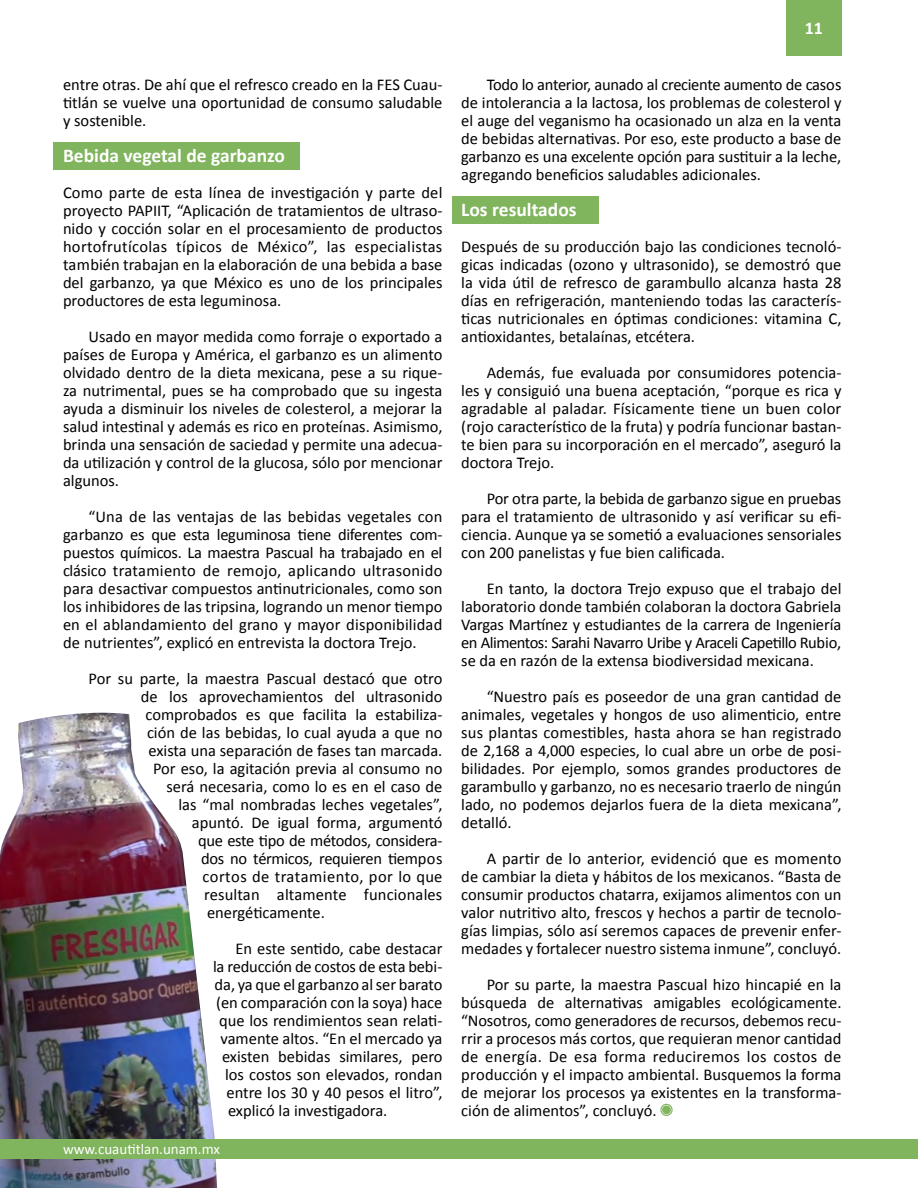
<style>
.page{position:relative;width:918px;height:1188px;background:#fff}
.page>*{position:absolute;margin:0;border:0;box-sizing:border-box;transform-origin:0 0}
.t1{font:700 19.5px "Calibri";color:#fff}
.t2{font:700 18px "Calibri";color:#fff}
.t3{font:16.5px/18px "Calibri";color:#000;text-align:justify}
.t4{font:16.5px "Calibri";letter-spacing:-.02em;color:#000}
.t5{font:16.5px "Calibri";letter-spacing:.03em;color:#000}
.t6{font:15px "Calibri";color:#fff}
</style>
<div class="page">
<div style="left:54px;top:142px;width:246px;height:27px;background:#80b45d"></div>
<div style="left:452px;top:196px;width:146px;height:28px;background:#80b45d"></div>
<img style="left:0;top:713px;width:217px;height:475px">
<svg style="left:660px;top:1104px;width:13px;height:12px"></svg>
<div style="left:786px;top:0;width:55px;height:55px;background:#80b45d"></div>
<div style="left:0;top:1139px;width:918px;height:19px;background:#80b45d"></div>
<p class="t3" style="left:63px;top:76px;width:381px">entre otras. De ahí que el refresco creado en la FES Cuau&shy;titlán se vuelve una oportunidad de consumo saludable y sostenible.</p>
<p class="t1" style="left:63px;top:143px;width:224px">Bebida vegetal de garbanzo</p>
<p class="t3" style="left:63px;top:184px;width:381px">Como parte de esta línea de investigación y parte del proyecto PAPIIT, “Aplicación de tratamientos de ultraso&shy;nido y cocción solar en el procesamiento de productos hortofrutícolas típicos de México”, las especialistas también trabajan en la elaboración de una bebida a base del garbanzo, ya que México es uno de los principales productores de esta leguminosa.</p>
<p class="t3" style="left:63px;top:328px;width:381px;text-indent:26px">Usado en mayor medida como forraje o exportado a países de Europa y América, el garbanzo es un alimento olvidado dentro de la dieta mexicana, pese a su rique&shy;za nutrimental, pues se ha comprobado que su ingesta ayuda a disminuir los niveles de colesterol, a mejorar la salud intestinal y además es rico en proteínas. Asimismo, brinda una sensación de saciedad y permite una adecua&shy;da utilización y control de la glucosa, sólo por mencionar algunos.</p>
<p class="t3" style="left:63px;top:508px;width:381px;text-indent:26px">“Una de las ventajas de las bebidas vegetales con garbanzo es que esta leguminosa tiene diferentes com&shy;puestos químicos. La maestra Pascual ha trabajado en el clásico tratamiento de remojo, aplicando ultrasonido para desactivar compuestos antinutricionales, como son los inhibidores de las tripsina, logrando un menor tiempo en el ablandamiento del grano y mayor disponibilidad de nutrientes”, explicó en entrevista la doctora Trejo.</p>
<p class="t3" style="left:89px;top:670px;width:355px">Por su parte, la maestra Pascual destacó que otro</p>
<p class="t3" style="left:141px;top:688px;width:303px">de los aprovechamientos del ultrasonido</p>
<p class="t3" style="left:146px;top:706px;width:298px">comprobados es que facilita la estabiliza-</p>
<p class="t3" style="left:147px;top:724px;width:297px">ción de las bebidas, lo cual ayuda a que no</p>
<p class="t3" style="left:149px;top:742px;width:295px">exista una separación de fases tan marcada.</p>
<p class="t3" style="left:153px;top:760px;width:291px">Por eso, la agitación previa al consumo no</p>
<p class="t3" style="left:167px;top:778px;width:278px">será necesaria, como lo es en el caso de</p>
<p class="t3" style="left:179px;top:796px;width:266px">las “mal nombradas leches vegetales”,</p>
<p class="t3" style="left:192px;top:814px;width:252px">apuntó. De igual forma, argumentó</p>
<p class="t4" style="left:198px;top:830px;width:246px">que este tipo de métodos, considera-</p>
<p class="t4" style="left:201px;top:848px;width:243px">dos no térmicos, requieren tiempos</p>
<p class="t5" style="left:203px;top:866px;width:241px">cortos de tratamiento, por lo que</p>
<p class="t3" style="left:204px;top:886px;width:240px">resultan altamente funcionales</p>
<p class="t3" style="left:207px;top:904px;width:119px">energéticamente.</p>
<p class="t3" style="left:236px;top:940px;width:208px">En este sentido, cabe destacar</p>
<p class="t3" style="left:213px;top:958px;width:231px">la reducción de costos de esta bebi-</p>
<p class="t3" style="left:215px;top:976px;width:229px">da, ya que el garbanzo al ser barato</p>
<p class="t3" style="left:216px;top:994px;width:228px">(en comparación con la soya) hace</p>
<p class="t3" style="left:219px;top:1012px;width:225px">que los rendimientos sean relati-</p>
<p class="t3" style="left:221px;top:1030px;width:223px">vamente altos. “En el mercado ya</p>
<p class="t3" style="left:222px;top:1048px;width:222px">existen bebidas similares, pero</p>
<p class="t3" style="left:225px;top:1066px;width:219px">los costos son elevados, rondan</p>
<p class="t3" style="left:227px;top:1084px;width:218px">entre los 30 y 40 pesos el litro”,</p>
<p class="t3" style="left:228px;top:1102px;width:161px">explicó la investigadora.</p>
<p class="t6" style="left:63px;top:1140px;width:159px">www.cuautitlan.unam.mx</p>
<p class="t2" style="left:805px;top:16px;width:20px">11</p>
<p class="t3" style="left:461px;top:76px;width:382px;text-indent:26px">Todo lo anterior, aunado al creciente aumento de casos de intolerancia a la lactosa, los problemas de colesterol y el auge del veganismo ha ocasionado un alza en la venta de bebidas alternativas. Por eso, este producto a base de garbanzo es una excelente opción para sustituir a la leche, agregando beneficios saludables adicionales.</p>
<p class="t1" style="left:461px;top:197px;width:117px">Los resultados</p>
<p class="t3" style="left:461px;top:238px;width:382px">Después de su producción bajo las condiciones tecnoló&shy;gicas indicadas (ozono y ultrasonido), se demostró que la vida útil de refresco de garambullo alcanza hasta 28 días en refrigeración, manteniendo todas las caracterís&shy;ticas nutricionales en óptimas condiciones: vitamina C, antioxidantes, betalaínas, etcétera.</p>
<p class="t3" style="left:461px;top:364px;width:382px;text-indent:26px">Además, fue evaluada por consumidores potencia&shy;les y consiguió una buena aceptación, “porque es rica y agradable al paladar. Físicamente tiene un buen color (rojo característico de la fruta) y podría funcionar bastan&shy;te bien para su incorporación en el mercado”, aseguró la doctora Trejo.</p>
<p class="t3" style="left:461px;top:490px;width:382px;text-indent:26px">Por otra parte, la bebida de garbanzo sigue en pruebas para el tratamiento de ultrasonido y así verificar su efi&shy;ciencia. Aunque ya se sometió a evaluaciones sensoriales con 200 panelistas y fue bien calificada.</p>
<p class="t3" style="left:461px;top:580px;width:382px;text-indent:26px">En tanto, la doctora Trejo expuso que el trabajo del laboratorio donde también colaboran la doctora Gabriela Vargas Martínez y estudiantes de la carrera de Ingeniería en Alimentos: Sarahi Navarro Uribe y Araceli Capetillo Rubio, se da en razón de la extensa biodiversidad mexicana.</p>
<p class="t3" style="left:461px;top:688px;width:382px;text-indent:26px">“Nuestro país es poseedor de una gran cantidad de animales, vegetales y hongos de uso alimenticio, entre sus plantas comestibles, hasta ahora se han registrado de 2,168 a 4,000 especies, lo cual abre un orbe de posi&shy;bilidades. Por ejemplo, somos grandes productores de garambullo y garbanzo, no es necesario traerlo de ningún lado, no podemos dejarlos fuera de la dieta mexicana”, detalló.</p>
<p class="t3" style="left:461px;top:850px;width:382px;text-indent:26px">A partir de lo anterior, evidenció que es momento de cambiar la dieta y hábitos de los mexicanos. “Basta de consumir productos chatarra, exijamos alimentos con un valor nutritivo alto, frescos y hechos a partir de tecnolo&shy;gías limpias, sólo así seremos capaces de prevenir enfer&shy;medades y fortalecer nuestro sistema inmune”, concluyó.</p>
<p class="t3" style="left:461px;top:976px;width:382px;text-indent:26px">Por su parte, la maestra Pascual hizo hincapié en la búsqueda de alternativas amigables ecológicamente. “Nosotros, como generadores de recursos, debemos recu&shy;rrir a procesos más cortos, que requieran menor cantidad de energía. De esa forma reduciremos los costos de producción y el impacto ambiental. Busquemos la forma de mejorar los procesos ya existentes en la transforma&shy;ción de alimentos”, concluyó.</p>
</div>
